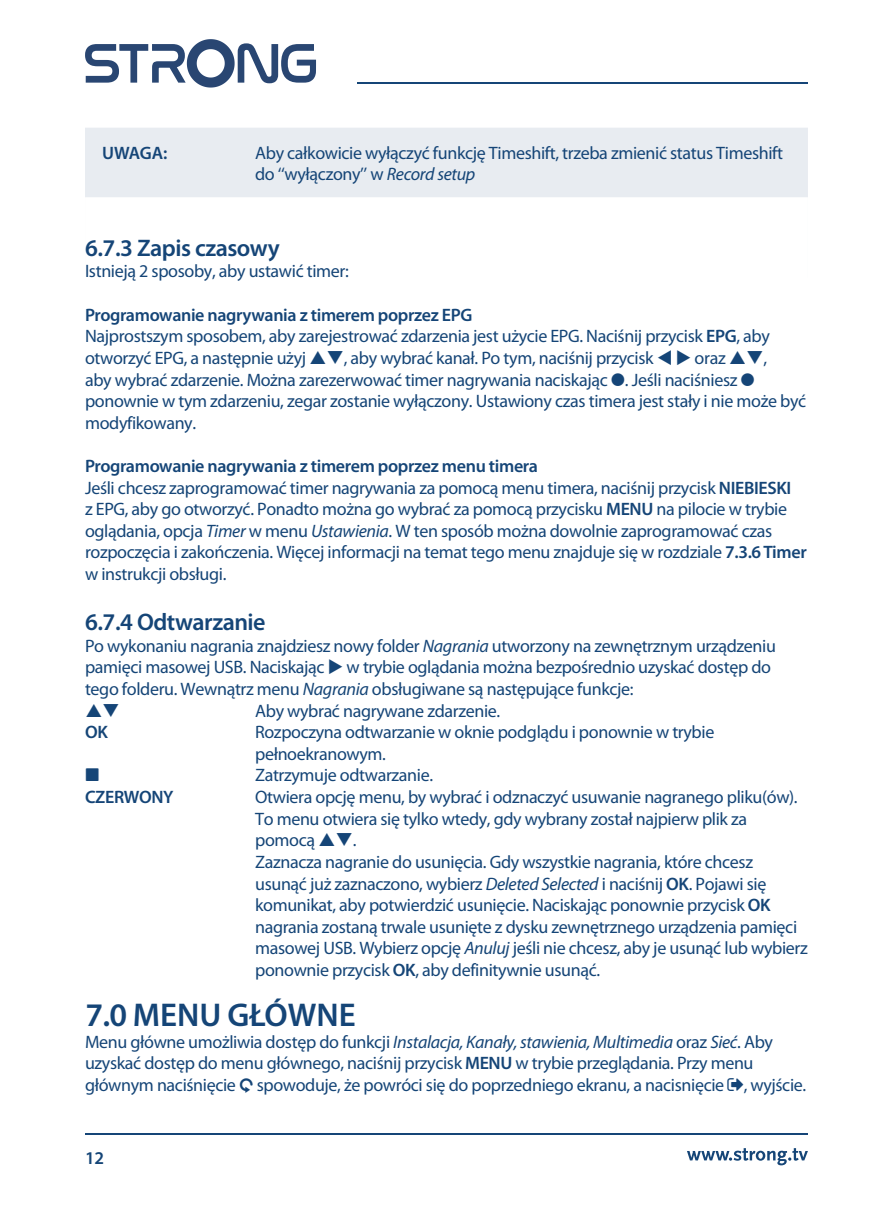
<style>
.page{position:relative;width:893px;height:1217px;background:#fff}
.page>*{position:absolute;margin:0;border:0;box-sizing:border-box;transform-origin:0 0}
.t1{font:600 33px "Myriad Pro";color:#154577}
.t2{font:600 24px "Myriad Pro";letter-spacing:-.02em;color:#154577}
.t3{font:18px/21.6px "Myriad Pro";letter-spacing:-.02em;color:#154577}
.t4{font:600 18px "Myriad Pro";letter-spacing:-.02em;color:#154577}
.t5{font:18px "Guifxv 2 Transports";color:#154577}
.s1{font-style:italic}
.s2{font-weight:600}
.s3{font-family:"Guifxv 2 Transports"}
</style>
<div class="page">
<div style="left:85px;top:128px;width:723px;height:150px;background:#e8ecf1"></div>
<div style="left:85px;top:197px;width:723px;height:105px;background:#fff"></div>
<hr style="left:358px;top:83px;width:450px;height:1px;background:#154577">
<svg style="left:85px;top:39px;width:231px;height:48px"></svg>
<hr style="left:86px;top:1132px;width:722px;height:1px;background:#154577">
<svg style="left:687px;top:1148px;width:121px;height:16px"></svg>
<p class="t4" style="left:102px;top:141px;width:67px">UWAGA:</p>
<p class="t3" style="left:255px;top:142px;width:529px">Aby całkowicie wyłączyć funkcję Timeshift, trzeba zmienić status Timeshift do ‘‘wyłączony’’ w <span class="s1">Record setup</span></p>
<h2 class="t2" style="left:85px;top:232px;width:196px">6.7.3 Zapis czasowy</h2>
<p class="t3" style="left:85px;top:261px;width:265px">Istnieją 2 sposoby, aby ustawić timer:</p>
<p class="t3" style="left:85px;top:304px;width:723px"><span class="s2">Programowanie nagrywania z timerem poprzez EPG<br></span>Najprostszym sposobem, aby zarejestrować zdarzenia jest użycie EPG. Naciśnij przycisk <span class="s2">EPG</span>, aby otworzyć EPG, a następnie użyj ❑, aby wybrać kanał. Po tym, naciśnij przycisk ▼ ◆ oraz ❑,<br>aby wybrać zdarzenie. Można zarezerwować timer nagrywania naciskając <span class="s3">4</span>. Jeśli naciśniesz <span class="s3">4 </span>ponownie w tym zdarzeniu, zegar zostanie wyłączony. Ustawiony czas timera jest stały i nie może być modyfikowany.</p>
<p class="t3" style="left:85px;top:455px;width:723px"><span class="s2">Programowanie nagrywania z timerem poprzez menu timera<br></span>Jeśli chcesz zaprogramować timer nagrywania za pomocą menu timera, naciśnij przycisk <span class="s2">NIEBIESKI<br></span>z EPG, aby go otworzyć. Ponadto można go wybrać za pomocą przycisku <span class="s2">MENU</span> na pilocie w trybie oglądania, opcja <span class="s1">Timer</span> w menu <span class="s1">Ustawienia</span>. W ten sposób można dowolnie zaprogramować czas rozpoczęcia i zakończenia. Więcej informacji na temat tego menu znajduje się w rozdziale <span class="s2">7.3.6 Timer </span>w instrukcji obsługi.</p>
<h2 class="t2" style="left:85px;top:606px;width:182px">6.7.4 Odtwarzanie</h2>
<p class="t3" style="left:85px;top:635px;width:692px">Po wykonaniu nagrania znajdziesz nowy folder <span class="s1">Nagrania</span> utworzony na zewnętrznym urządzeniu pamięci masowej USB. Naciskając ◆ w trybie oglądania można bezpośrednio uzyskać dostęp do tego folderu. Wewnątrz menu <span class="s1">Nagrania</span> obsługiwane są następujące funkcje:</p>
<p class="t3" style="left:255px;top:700px;width:247px">Aby wybrać nagrywane zdarzenie.</p>
<p class="t4" style="left:85px;top:720px;width:24px">OK</p>
<p class="t3" style="left:255px;top:721px;width:461px">Rozpoczyna odtwarzanie w oknie podglądu i ponownie w trybie pełnoekranowym.</p>
<p class="t5" style="left:85px;top:766px;width:16px">3</p>
<p class="t3" style="left:255px;top:764px;width:180px">Zatrzymuje odtwarzanie.</p>
<p class="t4" style="left:85px;top:785px;width:90px">CZERWONY</p>
<p class="t3" style="left:255px;top:786px;width:554px">Otwiera opcję menu, by wybrać i odznaczyć usuwanie nagranego pliku(ów).<br>To menu otwiera się tylko wtedy, gdy wybrany został najpierw plik za pomocą ❑.<br>Zaznacza nagranie do usunięcia. Gdy wszystkie nagrania, które chcesz usunąć już zaznaczono, wybierz <span class="s1">Deleted Selected</span> i naciśnij <span class="s2">OK</span>. Pojawi się komunikat, aby potwierdzić usunięcie. Naciskając ponownie przycisk <span class="s2">OK </span>nagrania zostaną trwale usunięte z dysku zewnętrznego urządzenia pamięci masowej USB. Wybierz opcję <span class="s1">Anuluj</span> jeśli nie chcesz, aby je usunąć lub wybierz ponownie przycisk <span class="s2">OK</span>, aby definitywnie usunąć.</p>
<h1 class="t1" style="left:85px;top:993px;width:272px">7.0 MENU GŁÓWNE</h1>
<p class="t3" style="left:85px;top:1030px;width:723px">Menu główne umożliwia dostęp do funkcji <span class="s1">Instalacja, Kanały, stawienia, Multimedia</span> oraz <span class="s1">Sieć</span>. Aby uzyskać dostęp do menu głównego, naciśnij przycisk <span class="s2">MENU</span> w trybie przeglądania. Przy menu głównym naciśnięcie <span class="s3">9</span> spowoduje, że powróci się do poprzedniego ekranu, a nacisnięcie , wyjście.</p>
<p class="t4" style="left:85px;top:1146px;width:20px">12</p>
</div>
